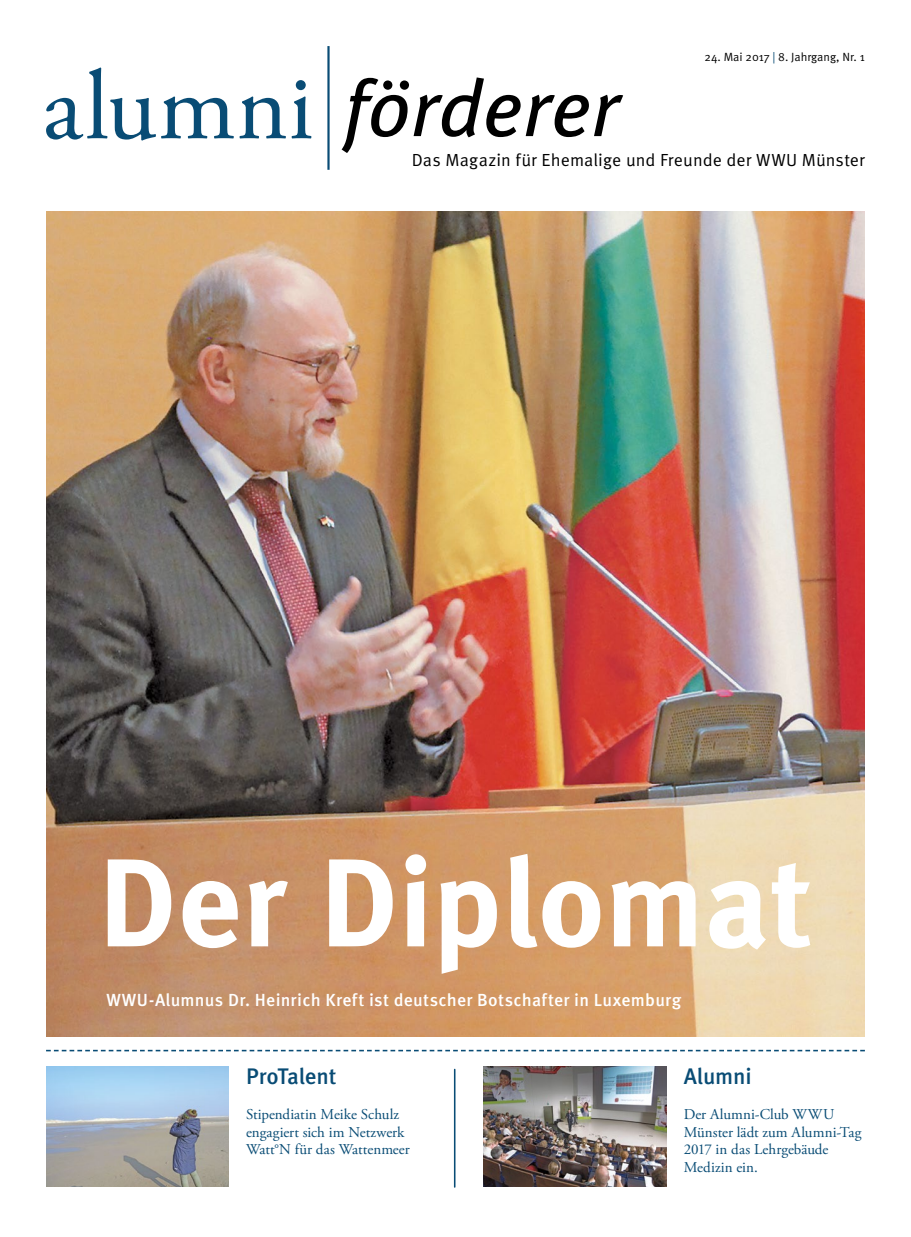
<style>
.page{position:relative;width:911px;height:1237px;background:#fff}
.page>*{position:absolute;margin:0;border:0;box-sizing:border-box;transform-origin:0 0}
.t1{font:700 125px "Meta OT";letter-spacing:-.005em;color:#fff}
.t2{font:italic 80px "Meta OT";letter-spacing:-.005em;color:#000}
.t3{font:500 22.5px "Meta OT";letter-spacing:-.01em;color:#094c75}
.t4{font:500 17.5px "Meta OT";letter-spacing:.015em;color:#fff}
.t5{font:17.5px "Meta OT";letter-spacing:.005em;color:#000}
.t6{font:15px/17.5px "Adobe Garamond Pro";color:#094c75}
.t7{font:11.88px "Meta OT";color:#000}
.s1{color:#094c75}
</style>
<div class="page">
<img style="left:46px;top:1067px;width:182px;height:119px">
<hr style="left:454px;top:1069px;width:1px;height:118px;background:#094c75">
<hr style="left:327px;top:46px;width:2px;height:124px;background:#094c75">
<svg style="left:46px;top:68px;width:266px;height:73px"></svg>
<div style="left:296px;top:80px;width:10px;height:10px;background:#094c75;border-radius:50%"></div>
<div style="left:383px;top:80px;width:9px;height:10px;background:#000;border-radius:50%"></div>
<div style="left:400px;top:80px;width:9px;height:10px;background:#000;border-radius:50%"></div>
<svg style="left:46px;top:1050px;width:819px;height:1px"></svg>
<img style="left:484px;top:1067px;width:182px;height:119px">
<img style="left:46px;top:211px;width:819px;height:825px">
<p class="t7" style="left:704px;top:50px;width:162px">24. Mai 2017 <span class="s1">|</span> 8. Jahrgang, Nr. 1</p>
<h2 class="t2" style="left:343px;top:59px;width:278px">forderer</h2>
<p class="t5" style="left:412px;top:149px;width:454px">Das Magazin für Ehemalige und Freunde der WWU Münster</p>
<h1 class="t1" style="left:98px;top:824px;width:716px">Der Diplomat</h1>
<p class="t4" style="left:106px;top:989px;width:576px">WWU-Alumnus Dr. Heinrich Kreft ist deutscher Botschafter in Luxemburg</p>
<h3 class="t3" style="left:246px;top:1062px;width:92px">ProTalent</h3>
<p class="t6" style="left:246px;top:1106px;width:165px">Stipendiatin Meike Schulz engagiert sich im Netzwerk<br>Watt°N für das Wattenmeer</p>
<h3 class="t3" style="left:684px;top:1062px;width:69px">Alumni</h3>
<p class="t6" style="left:684px;top:1106px;width:179px">Der Alumni-Club WWU<br>Münster lädt zum Alumni-Tag<br>2017 in das Lehrgebäude<br>Medizin ein.</p>
</div>
